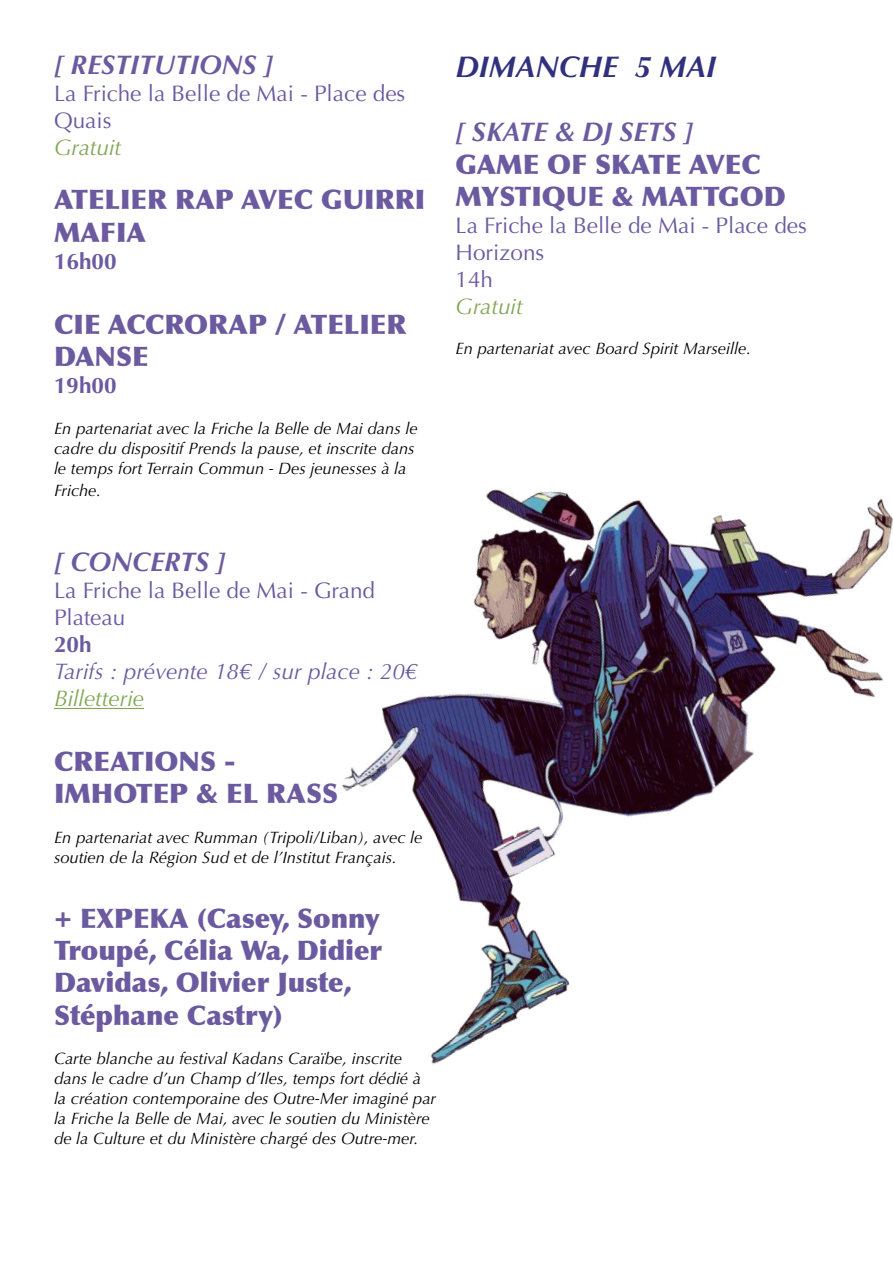
<style>
.page{position:relative;width:893px;height:1263px;background:#fff}
.page>*{position:absolute;margin:0;border:0;box-sizing:border-box;transform-origin:0 0}
.t1{font:italic 700 30px "Optima";color:#31307d}
.t2{font:900 27px/32.4px "Optima";color:#6c5aa0}
.t3{font:italic 700 27px "Optima";color:#6c5aa0}
.t4{font:22.5px/27px "Optima";color:#6c5aa0}
.t5{font:italic 22.5px "Optima";color:#6c5aa0}
.t6{font:italic 22.5px "Optima";color:#83a756}
.t7{font:700 22.5px "Optima";color:#6c5aa0}
.t8{font:italic 16.5px/19.8px "Optima";color:#020203}
</style>
<div class="page">
<hr style="left:54px;top:708px;width:90px;height:1px;background:#83a756">
<img style="left:342px;top:489px;width:551px;height:575px">
<h2 class="t3" style="left:54px;top:49px;width:221px">[ RESTITUTIONS ]</h2>
<h3 class="t4" style="left:54px;top:81px;width:353px">La Friche la Belle de Mai - Place des<br>Quais</h3>
<h3 class="t6" style="left:54px;top:135px;width:69px">Gratuit</h3>
<h2 class="t2" style="left:54px;top:184px;width:373px">ATELIER RAP AVEC GUIRRI<br>MAFIA</h2>
<h3 class="t7" style="left:54px;top:248px;width:64px">16h00</h3>
<h2 class="t2" style="left:54px;top:308px;width:354px">CIE ACCRORAP / ATELIER<br>DANSE</h2>
<h3 class="t7" style="left:54px;top:372px;width:64px">19h00</h3>
<p class="t8" style="left:54px;top:419px;width:365px">En partenariat avec la Friche la Belle de Mai dans le cadre du dispositif Prends la pause, et inscrite dans le temps fort Terrain Commun - Des jeunesses à la</p>
<p class="t8" style="left:54px;top:480px;width:49px">Friche.</p>
<h1 class="t1" style="left:455px;top:49px;width:262px">DIMANCHE 5 MAI</h1>
<h2 class="t3" style="left:455px;top:116px;width:239px">[ SKATE &amp; DJ SETS ]</h2>
<h2 class="t2" style="left:455px;top:148px;width:332px">GAME OF SKATE AVEC<br>MYSTIQUE &amp; MATTGOD</h2>
<h3 class="t4" style="left:455px;top:212px;width:353px">La Friche la Belle de Mai - Place des<br>Horizons<br>14h</h3>
<h3 class="t6" style="left:455px;top:293px;width:69px">Gratuit</h3>
<p class="t8" style="left:455px;top:338px;width:297px">En partenariat avec Board Spirit Marseille.</p>
<h2 class="t3" style="left:54px;top:546px;width:173px">[ CONCERTS ]</h2>
<h3 class="t4" style="left:54px;top:577px;width:323px">La Friche la Belle de Mai - Grand<br>Plateau</h3>
<h3 class="t7" style="left:54px;top:631px;width:39px">20h</h3>
<h3 class="t5" style="left:54px;top:658px;width:365px">Tarifs : prévente 18€ / sur place : 20€</h3>
<h3 class="t6" style="left:54px;top:685px;width:91px">Billetterie</h3>
<h2 class="t2" style="left:54px;top:745px;width:286px">CREATIONS -<br>IMHOTEP &amp; EL RASS</h2>
<p class="t8" style="left:54px;top:828px;width:370px">En partenariat avec Rumman (Tripoli/Liban), avec le soutien de la Région Sud et de l’Institut Français.</p>
<h2 class="t2" style="left:54px;top:902px;width:330px">+ EXPEKA (Casey, Sonny<br>Troupé, Célia Wa, Didier<br>Davidas, Olivier Juste,<br>Stéphane Castry)</h2>
<p class="t8" style="left:54px;top:1049px;width:384px">Carte blanche au festival Kadans Caraïbe, inscrite dans le cadre d’un Champ d’Iles, temps fort dédié à la création contemporaine des Outre-Mer imaginé par la Friche la Belle de Mai, avec le soutien du Ministère de la Culture et du Ministère chargé des Outre-mer.</p>
</div>
